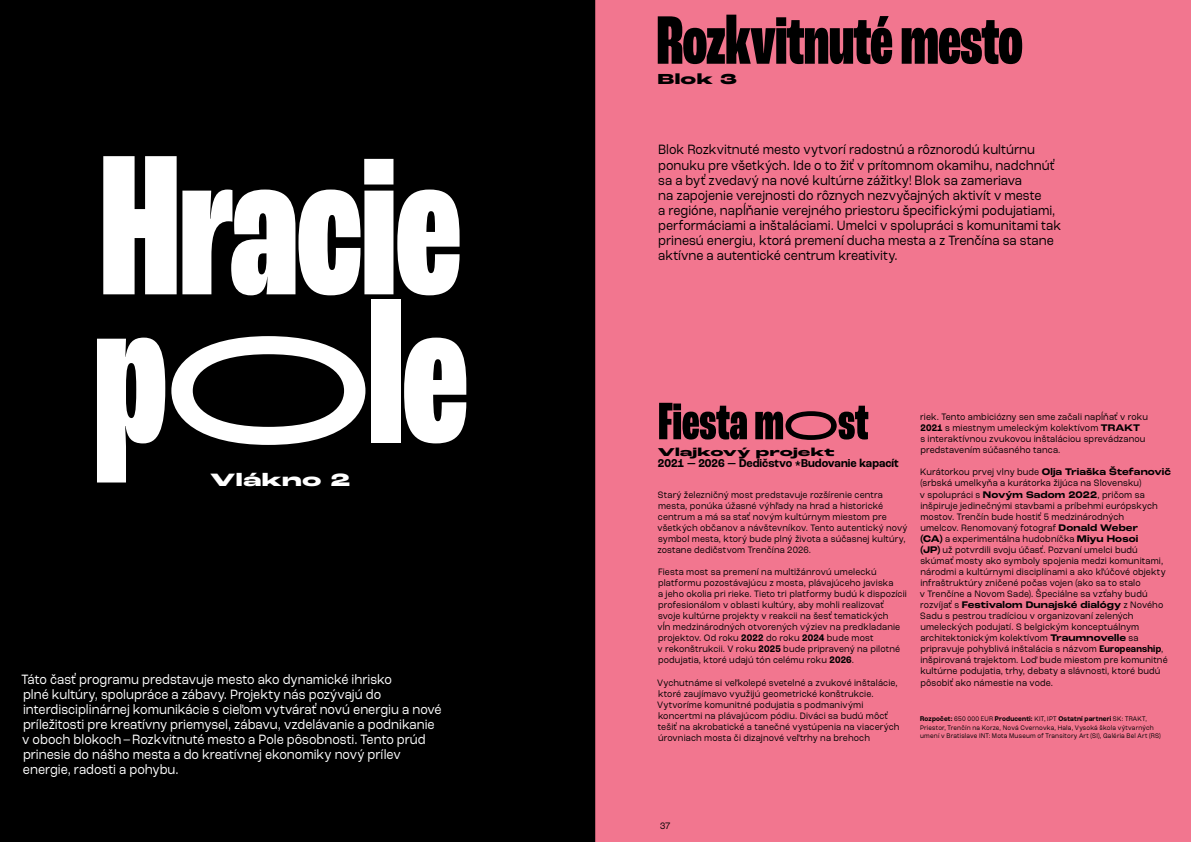
<style>
.page{position:relative;width:1191px;height:842px;background:#fff}
.page>*{position:absolute;margin:0;border:0;box-sizing:border-box;transform-origin:0 0}
.t1{font:800 extra-condensed 210px/148px "Roc Grotesk";letter-spacing:-.02em;color:#fff}
.t2{font:800 extra-condensed 72px "Roc Grotesk";letter-spacing:-.02em;color:#000}
.t3{font:800 extra-condensed 55.4px "Roc Grotesk";letter-spacing:-.015em;color:#000}
.t4{font:800 18.8px "Roc Grotesk Extra Wide";letter-spacing:.015em;color:#fff}
.t5{font:800 15.2px "Roc Grotesk Extra Wide";color:#000}
.t6{font:14.2px/15.1px "Roc Grotesk";color:#000;scale:.88 1}
.t7{font:14.2px/15.1px "Roc Grotesk";color:#fff;scale:.88 1}
.t8{font:700 12px "Roc Grotesk";color:#000;scale:.92 1}
.t9{font:800 12px "Roc Grotesk Extra Wide";letter-spacing:.005em;color:#000;scale:1.06 1}
.t10{font:700 expanded 10.1px "Roc Grotesk";letter-spacing:.01em;color:#000;scale:.9 1}
.t11{font:9.8px/11.1px "Roc Grotesk";letter-spacing:.015em;color:#000;scale:.9 1}
.t12{font:700 7.2px "Roc Grotesk";letter-spacing:.03em;color:#000;scale:.9 1}
.t13{font:7px/8.3px "Roc Grotesk";letter-spacing:.035em;color:#000;scale:.88 1}
.s1{font-family:"Roc Grotesk Extra Wide";font-weight:400;font-stretch:normal}
.s2{font-weight:700;font-size:10.1px}
.s3{font-weight:700;font-stretch:expanded;font-size:10.1px}
.s4{font-weight:400;font-stretch:normal;font-size:9.8px}
.s5{font-weight:400;font-size:7px}
</style>
<div class="page">
<div style="left:0;top:0;width:595px;height:842px;background:#000"></div>
<div style="left:595px;top:0;width:596px;height:842px;background:#f2768f"></div>
<hr style="left:595px;top:0;width:1px;height:842px;background:#000">
<h1 class="t1" style="left:92px;top:156px;width:379px">Hracie p<span class="s1">o</span>le</h1>
<h3 class="t4" style="left:210px;top:468px;width:142px">Vlákno 2</h3>
<p class="t7" style="left:21px;top:671px;width:479px">Táto časť programu predstavuje mesto ako dynamické ihrisko<br>plné kultúry, spolupráce a zábavy. Projekty nás pozývajú do interdisciplinárnej komunikácie s cieľom vytvárať novú energiu a nové príležitosti pre kreatívny priemysel, zábavu, vzdelávanie a podnikanie v oboch blokoch–Rozkvitnuté mesto a Pole pôsobnosti. Tento prúd prinesie do nášho mesta a do kreatívnej ekonomiky nový prílev energie, radosti a pohybu.</p>
<h2 class="t2" style="left:656px;top:-2px;width:368px">Rozkvitnuté mesto</h2>
<h3 class="t5" style="left:657px;top:69px;width:81px">Blok 3</h3>
<p class="t6" style="left:658px;top:142px;width:459px">Blok Rozkvitnuté mesto vytvorí radostnú a rôznorodú kultúrnu ponuku pre všetkých. Ide o to žiť v prítomnom okamihu, nadchnúť sa a byť zvedavý na nové kultúrne zážitky! Blok sa zameriava<br>na zapojenie verejnosti do rôznych nezvyčajných aktivít v meste<br>a regióne, napĺňanie verejného priestoru špecifickými podujatiami, performáciami a inštaláciami. Umelci v spolupráci s komunitami tak prinesú energiu, ktorá premení ducha mesta a z Trenčína sa stane aktívne a autentické centrum kreativity.</p>
<h3 class="t3" style="left:658px;top:389px;width:212px">Fiesta m<span class="s1">o</span>st</h3>
<p class="t9" style="left:658px;top:444px;width:168px">Vlajkový projekt</p>
<p class="t8" style="left:658px;top:456px;width:263px">2021 — 2026 — Dedičstvo *Budovanie kapacít</p>
<p class="t11" style="left:657px;top:489px;width:279px">Starý železničný most predstavuje rozšírenie centra mesta, ponúka úžasné výhľady na hrad a historické centrum a má sa stať novým kultúrnym miestom pre všetkých občanov a návštevníkov. Tento autentický nový symbol mesta, ktorý bude plný života a súčasnej kultúry, zostane dedičstvom Trenčína 2026.</p>
<p class="t11" style="left:657px;top:566px;width:279px">Fiesta most sa premení na multižánrovú umeleckú platformu pozostávajúcu z mosta, plávajúceho javiska<br>a jeho okolia pri rieke. Tieto tri platformy budú k dispozícii profesionálom v oblasti kultúry, aby mohli realizovať svoje kultúrne projekty v reakcii na šesť tematických<br>vĺn medzinárodných otvorených výziev na predkladanie projektov. Od roku <span class="s2">2022</span> do roku <span class="s2">2024</span> bude most<br>v rekonštrukcii. V roku <span class="s2">2025</span> bude pripravený na pilotné podujatia, ktoré udajú tón celému roku <span class="s2">2026</span>.</p>
<p class="t11" style="left:657px;top:677px;width:271px">Vychutnáme si veľkolepé svetelné a zvukové inštalácie, ktoré zaujímavo využijú geometrické konštrukcie.<br>Vytvoríme komunitné podujatia s podmanivými koncertmi na plávajúcom pódiu. Diváci sa budú môcť tešiť na akrobatické a tanečné vystúpenia na viacerých úrovniach mosta či dizajnové veľtrhy na brehoch</p>
<p class="t11" style="left:920px;top:411px;width:254px">riek. Tento ambiciózny sen sme začali napĺňať v roku <span class="s2">2021</span> s miestnym umeleckým kolektívom <span class="s3">TRAKT<br></span>s interaktívnou zvukovou inštaláciou sprevádzanou predstavením súčasného tanca.</p>
<p class="t11" style="left:919px;top:467px;width:281px">Kurátorkou prvej vlny bude <span class="s3">Olja Triaška Štefanovič </span>(srbská umelkyňa a kurátorka žijúca na Slovensku)<br>v spolupráci s <span class="s3">Novým Sadom 2022</span>, pričom sa inšpiruje jedinečnými stavbami a príbehmi európskych mostov. Trenčín bude hostiť 5 medzinárodných<br>umelcov. Renomovaný fotograf <span class="s3">Donald Weber<br>(CA)</span> a experimentálna hudobníčka <span class="s3">Miyu Hosoi<br>(JP)</span> už potvrdili svoju účasť. Pozvaní umelci budú skúmať mosty ako symboly spojenia medzi komunitami, národmi a kultúrnymi disciplínami a ako kľúčové objekty infraštruktúry zničené počas vojen (ako sa to stalo<br>v Trenčíne a Novom Sade). Špeciálne sa vzťahy budú</p>
<p class="t10" style="left:920px;top:598px;width:272px"><span class="s4">rozvíjať s</span> Festivalom Dunajské dialógy <span class="s4">z Nového</span></p>
<p class="t11" style="left:920px;top:610px;width:276px">Sadu s pestrou tradíciou v organizovaní zelených umeleckých podujatí. S belgickým konceptuálnym architektonickým kolektívom <span class="s3">Traumnovelle</span> sa pripravuje pohyblivá inštalácia s názvom <span class="s2">Europeanship</span>, inšpirovaná trajektom. Loď bude miestom pre komunitné kultúrne podujatia, trhy, debaty a slávnosti, ktoré budú pôsobiť ako námestie na vode.</p>
<p class="t12" style="left:920px;top:715px;width:253px">Rozpočet: <span class="s5">650 000 EUR</span> Producenti: <span class="s5">KIT, IPT</span> Ostatní partneri <span class="s5">SK: TRAKT,</span></p>
<p class="t13" style="left:920px;top:723px;width:275px">Priestor, Trenčín na Korze, Nová Cvernovka, Hala, Vysoká škola výtvarných umení v Bratislave INT: Mota Museum of Transitory Art (SI), Galéria Bel Art (RS)</p>
<p class="t11" style="left:660px;top:820px;width:13px">37</p>
</div>
